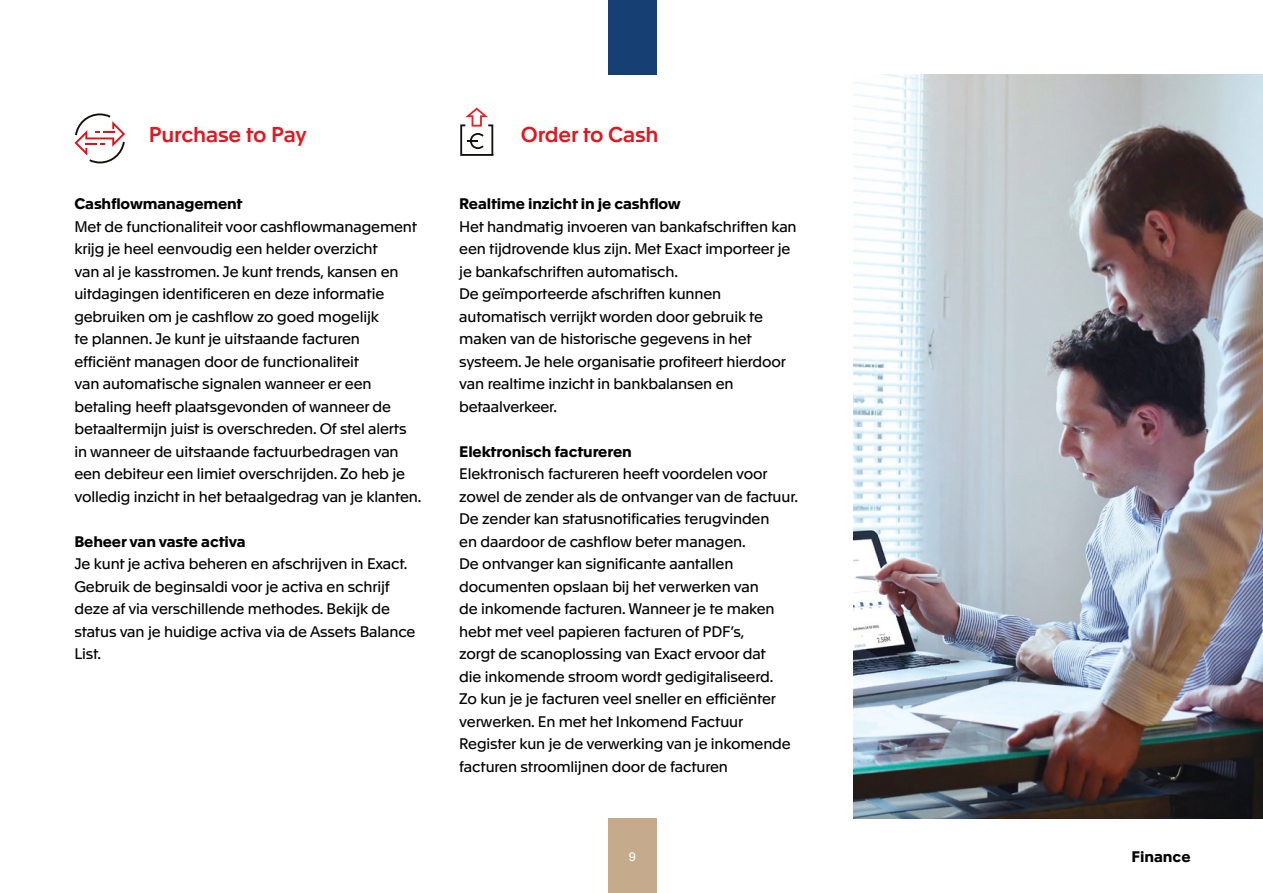
<style>
.page{position:relative;width:1263px;height:893px;background:#fff}
.page>*{position:absolute;margin:0;border:0;box-sizing:border-box;transform-origin:0 0}
.t1{font:500 21px "Apax";letter-spacing:-.01em;color:#e2171f}
.t2{font:15px/22.5px "Apax";letter-spacing:-.01em;color:#020203}
.t3{font:700 15px "Apax";letter-spacing:-.01em;color:#020203}
.t4{font:12px "Apax";color:#fff}
</style>
<div class="page">
<div style="left:608px;top:819px;width:49px;height:74px;background:#c5ab8c"></div>
<div style="left:608px;top:0;width:49px;height:74px;background:#163f74"></div>
<svg style="left:75px;top:113px;width:50px;height:50px"></svg>
<svg style="left:460px;top:108px;width:33px;height:48px"></svg>
<img style="left:854px;top:74px;width:409px;height:745px">
<h1 class="t1" style="left:149px;top:119px;width:160px">Purchase to Pay</h1>
<p class="t3" style="left:74px;top:193px;width:170px">Cashflowmanagement</p>
<p class="t2" style="left:74px;top:214px;width:349px">Met de functionaliteit voor cashflowmanagement krijg je heel eenvoudig een helder overzicht<br>van al je kasstromen. Je kunt trends, kansen en uitdagingen identificeren en deze informatie gebruiken om je cashflow zo goed mogelijk<br>te plannen. Je kunt je uitstaande facturen<br>efficiënt managen door de functionaliteit<br>van automatische signalen wanneer er een betaling heeft plaatsgevonden of wanneer de betaaltermijn juist is overschreden. Of stel alerts in wanneer de uitstaande factuurbedragen van een debiteur een limiet overschrijden. Zo heb je volledig inzicht in het betaalgedrag van je klanten.</p>
<p class="t3" style="left:74px;top:531px;width:173px">Beheer van vaste activa</p>
<p class="t2" style="left:74px;top:552px;width:342px">Je kunt je activa beheren en afschrijven in Exact.<br>Gebruik de beginsaldi voor je activa en schrijf deze af via verschillende methodes. Bekijk de status van je huidige activa via de Assets Balance List.</p>
<h1 class="t1" style="left:521px;top:119px;width:139px">Order to Cash</h1>
<p class="t3" style="left:459px;top:193px;width:223px">Realtime inzicht in je cashflow</p>
<p class="t2" style="left:459px;top:214px;width:339px">Het handmatig invoeren van bankafschriften kan een tijdrovende klus zijn. Met Exact importeer je je bankafschriften automatisch.<br>De geïmporteerde afschriften kunnen automatisch verrijkt worden door gebruik te maken van de historische gegevens in het systeem. Je hele organisatie profiteert hierdoor van realtime inzicht in bankbalansen en betaalverkeer.</p>
<p class="t3" style="left:459px;top:441px;width:174px">Elektronisch factureren</p>
<p class="t2" style="left:459px;top:462px;width:340px">Elektronisch factureren heeft voordelen voor zowel de zender als de ontvanger van de factuur.<br>De zender kan statusnotificaties terugvinden<br>en daardoor de cashflow beter managen.<br>De ontvanger kan significante aantallen documenten opslaan bij het verwerken van<br>de inkomende facturen. Wanneer je te maken hebt met veel papieren facturen of PDF’s,<br>zorgt de scanoplossing van Exact ervoor dat<br>die inkomende stroom wordt gedigitaliseerd.<br>Zo kun je je facturen veel sneller en efficiënter verwerken. En met het Inkomend Factuur Register kun je de verwerking van je inkomende facturen stroomlijnen door de facturen</p>
<p class="t4" style="left:629px;top:848px;width:9px">9</p>
<p class="t3" style="left:1131px;top:846px;width:61px">Finance</p>
</div>
